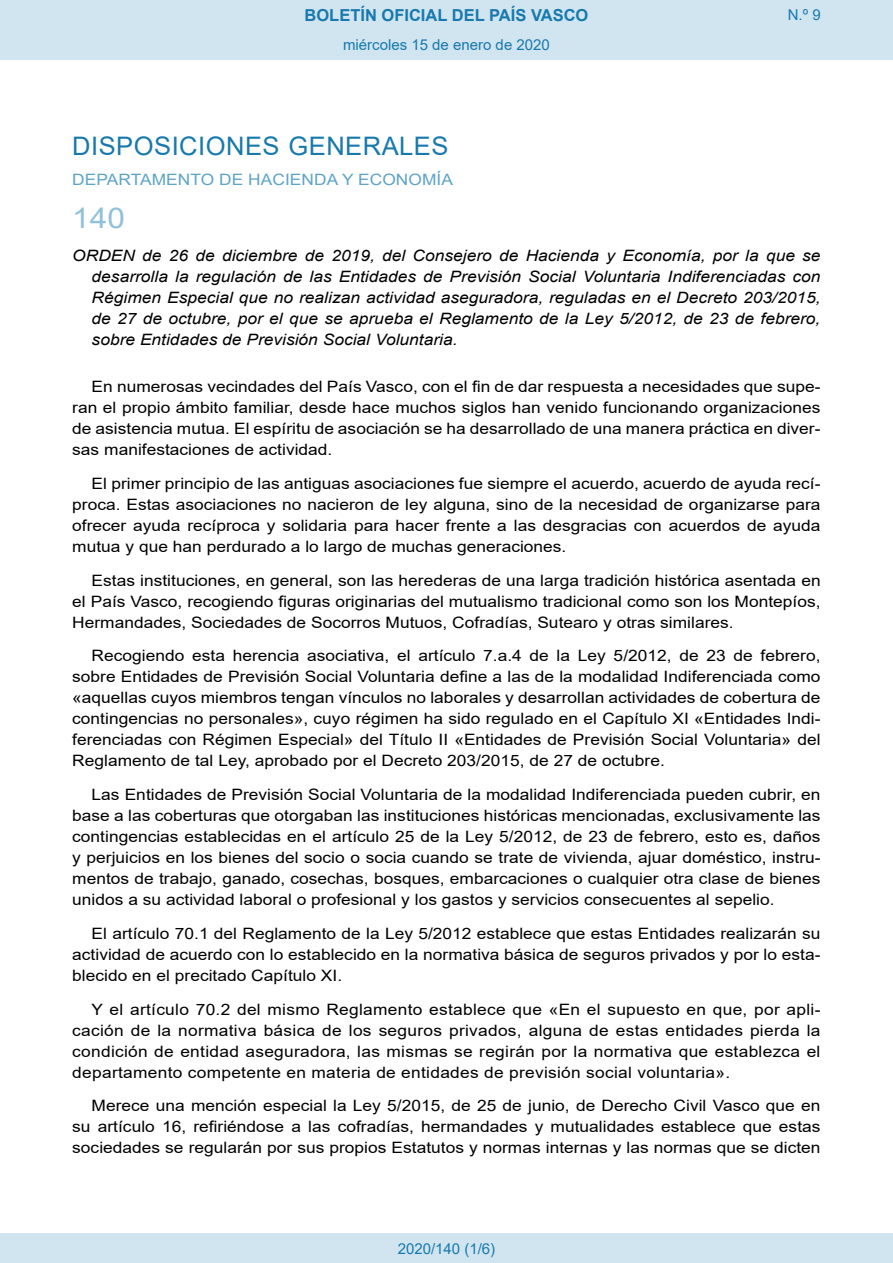
<style>
.page{position:relative;width:893px;height:1263px;background:#fff}
.page>*{position:absolute;margin:0;border:0;box-sizing:border-box;transform-origin:0 0}
.BOPVOrden{font:28.5px "Arial";color:#90c0db;scale:1.11 1}
.BOPVSeccion{font:25.5px "Arial";letter-spacing:.02em;color:#1879ad}
.t1{font:700 16.5px "Arial";color:#1879ad}
.BOPVDetalle{font:15.6px/21px "Arial";color:#000;text-align:justify;scale:1.11 1}
.BOPVTitulo{font:italic 15.6px/21px "Arial";color:#000;text-align:justify;scale:1.11 1}
.BOPVOrganismo{font:15.6px "Arial";letter-spacing:.005em;color:#5ea4ca;scale:1.11 1}
.Paginacion_Centro{font:15px "Arial";color:#1879ad}
</style>
<div class="page">
<div style="left:0;top:0;width:893px;height:60px;background:#d0e5f0"></div>
<div style="left:0;top:1233px;width:893px;height:30px;background:#d0e5f0"></div>
<p class="t1" style="left:305px;top:3px;width:285px">BOLETÍN OFICIAL DEL PAÍS VASCO</p>
<p class="Paginacion_Centro" style="left:343px;top:35px;width:208px">miércoles 15 de enero de 2020</p>
<p class="Paginacion_Centro" style="left:788px;top:5px;width:34px">N.º 9</p>
<p class="BOPVSeccion" style="left:72px;top:128px;width:378px">DISPOSICIONES GENERALES</p>
<p class="BOPVOrganismo" style="left:72px;top:169px;width:344px">DEPARTAMENTO DE HACIENDA Y ECONOMÍA</p>
<p class="BOPVOrden" style="left:72px;top:198px;width:49px">140</p>
<p class="BOPVTitulo" style="left:92px;top:246px;width:658px;text-indent:-19px">ORDEN de 26 de diciembre de 2019, del Consejero de Hacienda y Economía, por la que se desarrolla la regulación de las Entidades de Previsión Social Voluntaria Indiferenciadas con Régimen Especial que no realizan actividad aseguradora, reguladas en el Decreto 203/2015, de 27 de octubre, por el que se aprueba el Reglamento de la Ley 5/2012, de 23 de febrero, sobre Entidades de Previsión Social Voluntaria.</p>
<p class="BOPVDetalle" style="left:72px;top:376px;width:676px;text-indent:19px">En numerosas vecindades del País Vasco, con el fin de dar respuesta a necesidades que supe&shy;ran el propio ámbito familiar, desde hace muchos siglos han venido funcionando organizaciones de asistencia mutua. El espíritu de asociación se ha desarrollado de una manera práctica en diver&shy;sas manifestaciones de actividad.</p>
<p class="BOPVDetalle" style="left:72px;top:473px;width:676px;text-indent:19px">El primer principio de las antiguas asociaciones fue siempre el acuerdo, acuerdo de ayuda recí&shy;proca. Estas asociaciones no nacieron de ley alguna, sino de la necesidad de organizarse para ofrecer ayuda recíproca y solidaria para hacer frente a las desgracias con acuerdos de ayuda mutua y que han perdurado a lo largo de muchas generaciones.</p>
<p class="BOPVDetalle" style="left:72px;top:569px;width:676px;text-indent:19px">Estas instituciones, en general, son las herederas de una larga tradición histórica asentada en el País Vasco, recogiendo figuras originarias del mutualismo tradicional como son los Montepíos, Hermandades, Sociedades de Socorros Mutuos, Cofradías, Sutearo y otras similares.</p>
<p class="BOPVDetalle" style="left:72px;top:645px;width:676px;text-indent:19px">Recogiendo esta herencia asociativa, el artículo 7.a.4 de la Ley 5/2012, de 23 de febrero, sobre Entidades de Previsión Social Voluntaria define a las de la modalidad Indiferenciada como «aquellas cuyos miembros tengan vínculos no laborales y desarrollan actividades de cobertura de contingencias no personales», cuyo régimen ha sido regulado en el Capítulo XI «Entidades Indi&shy;ferenciadas con Régimen Especial» del Título II «Entidades de Previsión Social Voluntaria» del Reglamento de tal Ley, aprobado por el Decreto 203/2015, de 27 de octubre.</p>
<p class="BOPVDetalle" style="left:72px;top:784px;width:676px;text-indent:19px">Las Entidades de Previsión Social Voluntaria de la modalidad Indiferenciada pueden cubrir, en base a las coberturas que otorgaban las instituciones históricas mencionadas, exclusivamente las contingencias establecidas en el artículo 25 de la Ley 5/2012, de 23 de febrero, esto es, daños y perjuicios en los bienes del socio o socia cuando se trate de vivienda, ajuar doméstico, instru&shy;mentos de trabajo, ganado, cosechas, bosques, embarcaciones o cualquier otra clase de bienes unidos a su actividad laboral o profesional y los gastos y servicios consecuentes al sepelio.</p>
<p class="BOPVDetalle" style="left:72px;top:923px;width:676px;text-indent:19px">El artículo 70.1 del Reglamento de la Ley 5/2012 establece que estas Entidades realizarán su actividad de acuerdo con lo establecido en la normativa básica de seguros privados y por lo esta&shy;blecido en el precitado Capítulo XI.</p>
<p class="BOPVDetalle" style="left:72px;top:998px;width:676px;text-indent:19px">Y el artículo 70.2 del mismo Reglamento establece que «En el supuesto en que, por apli&shy;cación de la normativa básica de los seguros privados, alguna de estas entidades pierda la condición de entidad aseguradora, las mismas se regirán por la normativa que establezca el departamento competente en materia de entidades de previsión social voluntaria».</p>
<p class="BOPVDetalle" style="left:72px;top:1095px;width:676px;text-indent:19px">Merece una mención especial la Ley 5/2015, de 25 de junio, de Derecho Civil Vasco que en su artículo 16, refiriéndose a las cofradías, hermandades y mutualidades establece que estas sociedades se regularán por sus propios Estatutos y normas internas y las normas que se dicten</p>
<p class="Paginacion_Centro" style="left:398px;top:1238px;width:99px">2020/140 (1/6)</p>
</div>
